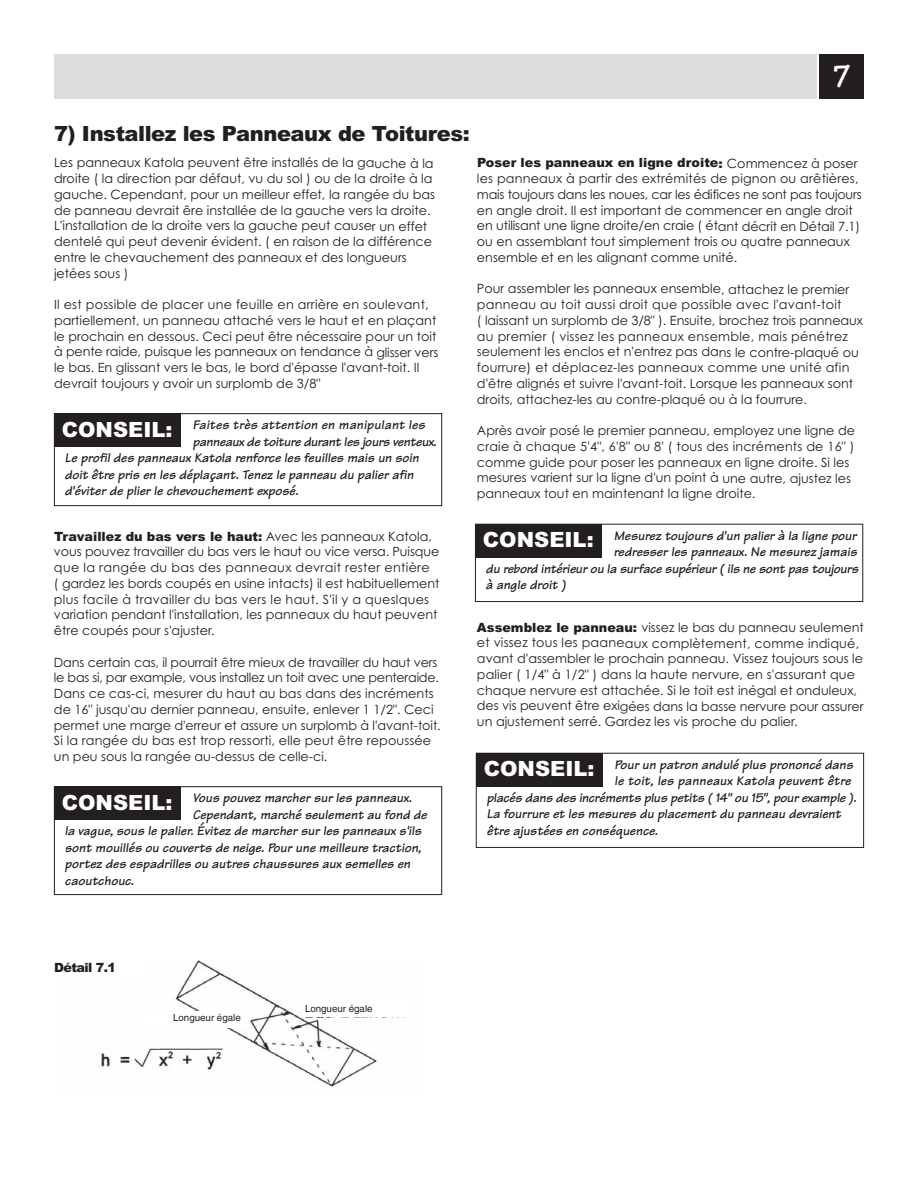
<style>
.page{position:relative;width:918px;height:1188px;background:#fff}
.page>*{position:absolute;margin:0;border:0;box-sizing:border-box;transform-origin:0 0}
.t1{font:700 33px "Tekton";color:#fff}
.t2{font:900 21px "Arial";letter-spacing:-.02em;color:#231f20}
.t3{font:900 21px "Arial";color:#fff}
.t4{font:700 13.5px "Tekton";color:#231f20}
.t5{font:12.75px/15.8px "Century Gothic";color:#231f20}
.t6{font:900 12.75px "Arial";color:#231f20}
.t7{font:9.75px "Helvetica";color:#231f20}
.s1{font-family:"Century Gothic";font-weight:400}
.s2{font-family:"Arial";font-weight:900}
</style>
<div class="page">
<div style="left:54px;top:54px;width:762px;height:45px;background:#dcdddf"></div>
<div style="left:819px;top:54px;width:45px;height:45px;background:#231f20"></div>
<div style="left:54px;top:413px;width:388px;height:93px;border:1px solid #231f20"></div>
<div style="left:54px;top:413px;width:127px;height:34px;background:#231f20"></div>
<div style="left:475px;top:524px;width:388px;height:78px;border:1px solid #231f20"></div>
<div style="left:475px;top:524px;width:127px;height:33px;background:#231f20"></div>
<div style="left:54px;top:786px;width:388px;height:109px;border:1px solid #231f20"></div>
<div style="left:54px;top:786px;width:127px;height:34px;background:#231f20"></div>
<div style="left:476px;top:753px;width:388px;height:95px;border:1px solid #231f20"></div>
<div style="left:476px;top:753px;width:127px;height:34px;background:#231f20"></div>
<img style="left:101px;top:960px;width:305px;height:127px">
<div style="left:54px;top:947px;width:89px;height:34px;background:#fff"></div>
<div style="left:144px;top:1011px;width:105px;height:16px;background:#fff"></div>
<div style="left:303px;top:1000px;width:105px;height:17px;background:#fff"></div>
<h1 class="t1" style="left:833px;top:65px;width:17px">7</h1>
<h2 class="t2" style="left:54px;top:126px;width:417px">7) Installez les Panneaux de Toitures:</h2>
<p class="t5" style="left:54px;top:156px;width:383px">Les panneaux Katola peuvent être installés de la gauche à la droite ( la direction par défaut, vu du sol ) ou de la droite à la gauche. Cependant, pour un meilleur effet, la rangée du bas de panneau devrait êre installée de la gauche vers la droite.<br>L'installation de la droite vers la gauche peut causer un effet dentelé qui peut devenir évident. ( en raison de la différence entre le chevauchement des panneaux et des longueurs jetées sous )</p>
<p class="t5" style="left:54px;top:298px;width:386px">Il est possible de placer une feuille en arrière en soulevant, partiellement, un panneau attaché vers le haut et en plaçant le prochain en dessous. Ceci peut être nécessaire pour un toit à pente raide, puisque les panneaux on tendance à glisser vers le bas. En glissant vers le bas, le bord d'épasse l'avant-toit. Il devrait toujours y avoir un surplomb de 3/8"</p>
<p class="t4" style="left:193px;top:420px;width:236px">Faites très attention en manipulant les</p>
<p class="t4" style="left:193px;top:437px;width:247px">panneaux de toiture durant les jours venteux.</p>
<p class="t4" style="left:65px;top:453px;width:358px">Le profil des panneaux Katola renforce les feuilles mais un soin</p>
<p class="t4" style="left:65px;top:470px;width:352px">doit être pris en les déplaçant. Tenez le panneau du palier afin</p>
<p class="t4" style="left:65px;top:486px;width:237px">d'éviter de plier le chevouchement exposé.</p>
<h2 class="t3" style="left:62px;top:422px;width:112px">CONSEIL:</h2>
<p class="t6" style="left:477px;top:158px;width:382px">Poser les panneaux en ligne droite: <span class="s1">Commencez à poser</span></p>
<p class="t5" style="left:477px;top:172px;width:386px">les panneaux à partir des extrémités de pignon ou arêtières, mais toujours dans les noues, car les édifices ne sont pas toujours en angle droit. Il est important de commencer en angle droit en utilisant une ligne droite/en craie ( étant décrit en Détail 7.1) ou en assemblant tout simplement trois ou quatre panneaux ensemble et en les alignant comme unité.</p>
<p class="t5" style="left:477px;top:282px;width:388px">Pour assembler les panneaux ensemble, attachez le premier panneau au toit aussi droit que possible avec l'avant-toit<br>( laissant un surplomb de 3/8" ). Ensuite, brochez trois panneaux au premier ( vissez les panneaux ensemble, mais pénétrez seulement les enclos et n'entrez pas dans le contre-plaqué ou fourrure) et déplacez-les panneaux comme une unité afin d'être alignés et suivre l'avant-toit. Lorsque les panneaux sont droits, attachez-les au contre-plaqué ou à la fourrure.</p>
<p class="t5" style="left:477px;top:424px;width:380px">Après avoir posé le premier panneau, employez une ligne de craie à chaque 5'4", 6'8" ou 8' ( tous des incréments de 16" ) comme guide pour poser les panneaux en ligne droite. Si les mesures varient sur la ligne d'un point à une autre, ajustez les panneaux tout en maintenant la ligne droite.</p>
<p class="t6" style="left:54px;top:531px;width:379px">Travaillez du bas vers le haut: <span class="s1">Avec les panneaux Katola,</span></p>
<p class="t5" style="left:54px;top:545px;width:387px">vous pouvez travailler du bas vers le haut ou vice versa. Puisque que la rangée du bas des panneaux devrait rester entière<br>( gardez les bords coupés en usine intacts) il est habituellement plus facile à travailler du bas vers le haut. S'il y a queslques variation pendant l'installation, les panneaux du haut peuvent être coupés pour s'ajuster.</p>
<p class="t5" style="left:54px;top:655px;width:388px">Dans certain cas, il pourrait être mieux de travailler du haut vers le bas si, par example, vous installez un toit avec une penteraide.<br>Dans ce cas-ci, mesurer du haut au bas dans des incréments de 16" jusqu'au dernier panneau, ensuite, enlever 1 1/2". Ceci permet une marge d'erreur et assure un surplomb à l'avant-toit.<br>Si la rangée du bas est trop ressorti, elle peut être repoussée un peu sous la rangée au-dessus de celle-ci.</p>
<p class="t4" style="left:193px;top:793px;width:223px">Vous pouvez marcher sur les panneaux.</p>
<p class="t4" style="left:193px;top:810px;width:238px">Cependant, marché seulement au fond de</p>
<p class="t4" style="left:65px;top:826px;width:360px">la vague, sous le palier. Évitez de marcher sur les panneaux s'ils</p>
<p class="t4" style="left:65px;top:843px;width:360px">sont mouillés ou couverts de neige. Pour une meilleure traction,</p>
<p class="t4" style="left:65px;top:859px;width:349px">portez des espadrilles ou autres chaussures aux semelles en</p>
<p class="t4" style="left:65px;top:876px;width:72px">caoutchouc.</p>
<h2 class="t3" style="left:62px;top:795px;width:112px">CONSEIL:</h2>
<p class="t4" style="left:614px;top:531px;width:246px">Mesurez toujours d'un palier à la ligne pour</p>
<p class="t4" style="left:614px;top:547px;width:247px">redresser les panneaux. Ne mesurez jamais</p>
<p class="t4" style="left:486px;top:564px;width:376px">du rebord intérieur ou la surface supérieur ( ils ne sont pas toujours</p>
<p class="t4" style="left:486px;top:580px;width:83px">à angle droit )</p>
<h2 class="t3" style="left:483px;top:532px;width:112px">CONSEIL:</h2>
<p class="t5" style="left:477px;top:621px;width:388px"><span class="s2">Assemblez le panneau:</span> vissez le bas du panneau seulement et vissez tous les paaneaux complètement, comme indiqué, avant d'assembler le prochain panneau. Vissez toujours sous le palier ( 1/4" à 1/2" ) dans la haute nervure, en s'assurant que chaque nervure est attachée. Si le toit est inégal et onduleux, des vis peuvent être exigées dans la basse nervure pour assurer un ajustement serré. Gardez les vis proche du palier.</p>
<p class="t4" style="left:615px;top:760px;width:242px">Pour un patron andulé plus prononcé dans</p>
<p class="t4" style="left:615px;top:776px;width:240px">le toit, les panneaux Katola peuvent être</p>
<p class="t4" style="left:487px;top:793px;width:373px">placés dans des incréments plus petits ( 14" ou 15", pour example ).</p>
<p class="t4" style="left:487px;top:809px;width:358px">La fourrure et les mesures du placement du panneau devraient</p>
<p class="t4" style="left:487px;top:826px;width:175px">être ajustées en conséquence.</p>
<h2 class="t3" style="left:484px;top:761px;width:112px">CONSEIL:</h2>
<p class="t6" style="left:54px;top:963px;width:64px">Détail 7.1</p>
<p class="t7" style="left:173px;top:1014px;width:69px">Longueur égale</p>
<p class="t7" style="left:305px;top:1005px;width:69px">Longueur égale</p>
</div>
